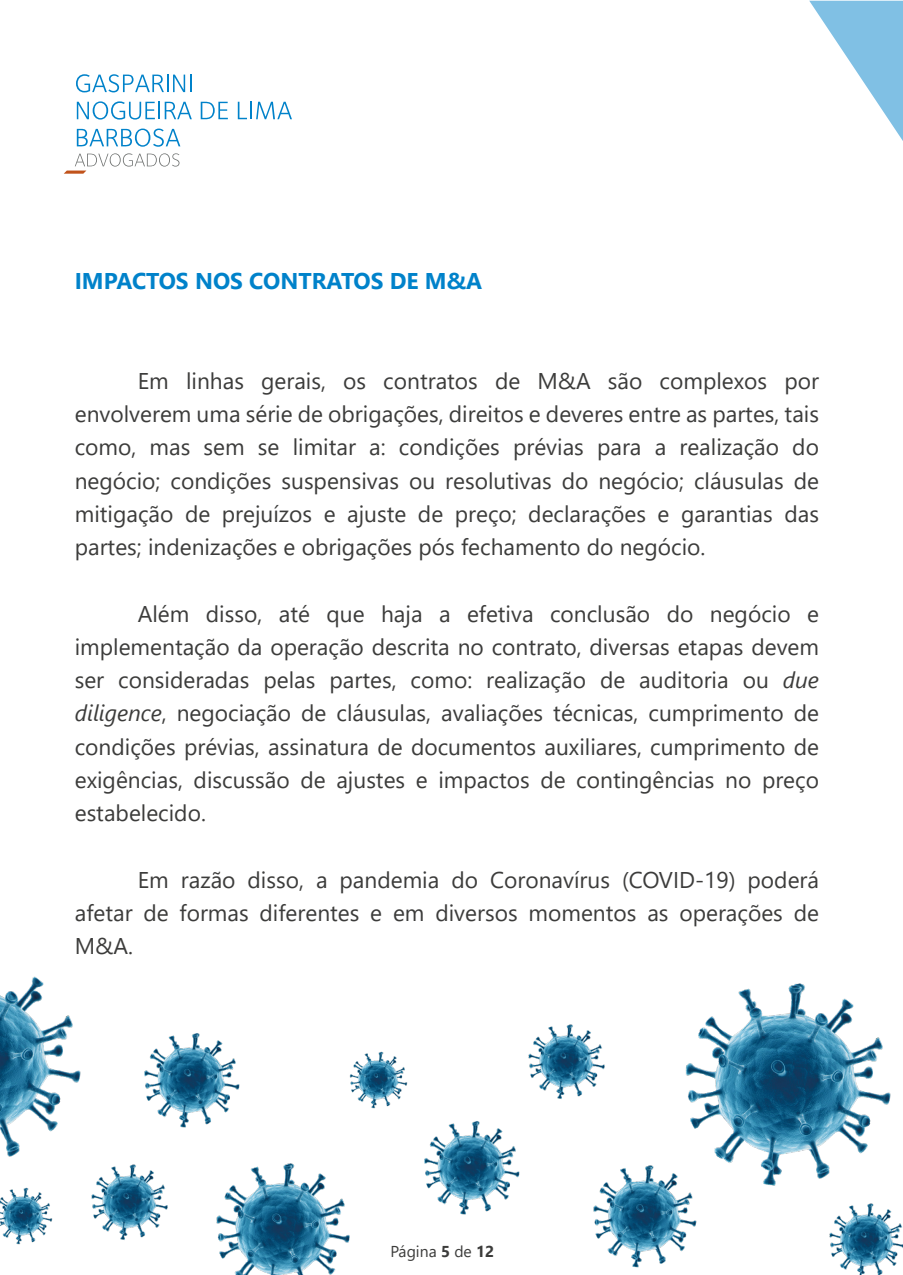
<style>
.page{position:relative;width:903px;height:1275px;background:#fff}
.page>*{position:absolute;margin:0;border:0;box-sizing:border-box;transform-origin:0 0}
.t1{font:22.75px/33.2px "Segoe UI";color:#3c3c3b;text-align:justify}
.t2{font:700 22.75px "Segoe UI";color:#0082ca}
.t3{font:15.75px "Segoe UI";color:#3c3c3b}
.s1{font-style:italic}
.s2{font-weight:700}
</style>
<div class="page">
<svg style="left:64px;top:153px;width:115px;height:21px"></svg>
<svg style="left:77px;top:129px;width:103px;height:18px"></svg>
<svg style="left:77px;top:101px;width:115px;height:19px"></svg>
<svg style="left:201px;top:102px;width:27px;height:17px"></svg>
<svg style="left:238px;top:102px;width:54px;height:17px"></svg>
<svg style="left:76px;top:74px;width:115px;height:18px"></svg>
<svg style="left:809px;top:1px;width:94px;height:140px"></svg>
<img style="left:685px;top:983px;width:206px;height:203px">
<img style="left:0;top:976px;width:81px;height:181px">
<img style="left:593px;top:1163px;width:104px;height:105px">
<img style="left:528px;top:1024px;width:77px;height:75px">
<img style="left:829px;top:1203px;width:74px;height:72px">
<img style="left:91px;top:1164px;width:77px;height:76px">
<img style="left:424px;top:1121px;width:96px;height:94px">
<img style="left:144px;top:1033px;width:96px;height:95px">
<img style="left:349px;top:1051px;width:58px;height:58px">
<img style="left:0;top:1187px;width:52px;height:58px">
<img style="left:216px;top:1163px;width:134px;height:112px">
<p class="t2" style="left:75px;top:259px;width:409px">IMPACTOS NOS CONTRATOS DE M&amp;A</p>
<p class="t1" style="left:75px;top:362px;width:746px;text-indent:63px">Em linhas gerais, os contratos de M&amp;A são complexos por envolverem uma série de obrigações, direitos e deveres entre as partes, tais como, mas sem se limitar a: condições prévias para a realização do negócio; condições suspensivas ou resolutivas do negócio; cláusulas de mitigação de prejuízos e ajuste de preço; declarações e garantias das partes; indenizações e obrigações pós fechamento do negócio.</p>
<p class="t1" style="left:75px;top:595px;width:746px;text-indent:63px">Além disso, até que haja a efetiva conclusão do negócio e implementação da operação descrita no contrato, diversas etapas devem ser consideradas pelas partes, como: realização de auditoria ou <span class="s1">due diligence</span>, negociação de cláusulas, avaliações técnicas, cumprimento de condições prévias, assinatura de documentos auxiliares, cumprimento de exigências, discussão de ajustes e impactos de contingências no preço estabelecido.</p>
<p class="t1" style="left:75px;top:861px;width:746px;text-indent:63px">Em razão disso, a pandemia do Coronavírus (COVID-19) poderá afetar de formas diferentes e em diversos momentos as operações de M&amp;A.</p>
<p class="t3" style="left:390px;top:1236px;width:105px">Página <span class="s2">5</span> de <span class="s2">12</span></p>
</div>
